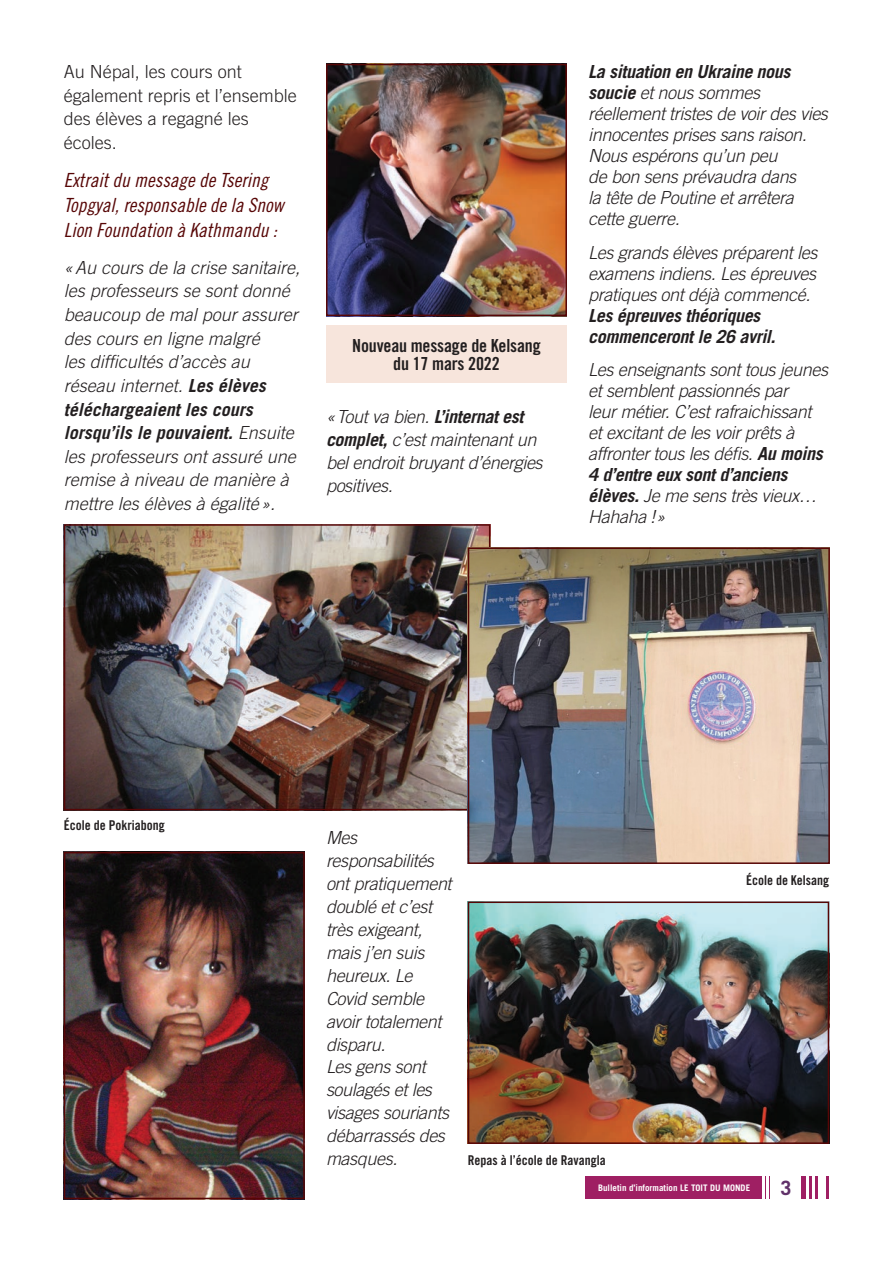
<style>
.page{position:relative;width:893px;height:1263px;background:#fff}
.page>*{position:absolute;margin:0;border:0;box-sizing:border-box;transform-origin:0 0}
.t1{font:700 19.65px "Trade Gothic";color:#603169}
.t2{font:19.5px/25.2px "Trade Gothic Cond Eighteen Obl";color:#570606}
.t3{font:italic 300 18px/21px "Trade Gothic";letter-spacing:-.02em;color:#231f20}
.t4{font:italic 300 18px/23.7px "Trade Gothic";color:#231f20}
.t5{font:300 18px/23.7px "Trade Gothic";color:#231f20}
.t6{font:18px/18px "Trade Gothic Bold Cond Twenty";letter-spacing:-.01em;color:#231f20;text-align:center}
.legende{font:13.5px "Trade Gothic Bold Cond Twenty";color:#231f20}
.t7{font:700 9px "Trade Gothic";color:#fff}
.s1{font-weight:700}
</style>
<div class="page">
<div style="left:585px;top:1176px;width:244px;height:23px;background:#9f1f63"></div>
<div style="left:819px;top:1174px;width:7px;height:27px;background:#fff"></div>
<hr style="left:766px;top:1174px;width:2px;height:27px;background:#fff">
<hr style="left:806px;top:1174px;width:3px;height:27px;background:#fff">
<hr style="left:763px;top:1174px;width:2px;height:27px;background:#fff">
<hr style="left:812px;top:1174px;width:2px;height:27px;background:#fff">
<div style="left:771px;top:1174px;width:30px;height:27px;background:#fff"></div>
<div style="left:326px;top:325px;width:241px;height:58px;background:#f7e5dc"></div>
<img style="left:329px;top:67px;width:235px;height:246px">
<div style="left:326px;top:64px;width:241px;height:252px;border:2px solid #570606"></div>
<img style="left:67px;top:855px;width:235px;height:341px">
<div style="left:64px;top:852px;width:241px;height:347px;border:2px solid #570606"></div>
<img style="left:471px;top:904px;width:355px;height:237px">
<div style="left:468px;top:901px;width:361px;height:243px;border:2px solid #570606"></div>
<img style="left:67px;top:527px;width:420px;height:280px">
<div style="left:64px;top:524px;width:426px;height:286px;border:2px solid #570606"></div>
<img style="left:471px;top:550px;width:356px;height:311px">
<div style="left:468px;top:547px;width:362px;height:317px;border:2px solid #570606"></div>
<p class="t5" style="left:64px;top:59px;width:234px">Au Népal, les cours ont également repris et l’ensemble des élèves a regagné les écoles.</p>
<p class="t2" style="left:64px;top:167px;width:221px">Extrait du message de Tsering<br>Topgyal, responsable de la Snow<br>Lion Foundation à Kathmandu :</p>
<p class="t4" style="left:64px;top:255px;width:238px">«Au cours de la crise sanitaire, les professeurs se sont donné beaucoup de mal pour assurer des cours en ligne malgré<br>les difficultés d’accès au réseau internet. <span class="s1">Les élèves téléchargeaient les cours lorsqu’ils le pouvaient.</span> Ensuite les professeurs ont assuré une remise à niveau de manière à mettre les élèves à égalité».</p>
<p class="t6" style="left:352px;top:336px;width:190px">Nouveau message de Kelsang du 17 mars 2022</p>
<p class="t3" style="left:326px;top:405px;width:218px;line-height:23px">«Tout va bien. <span class="s1">L’internat est complet,</span> c’est maintenant un bel endroit bruyant d’énergies positives.</p>
<p class="t3" style="left:588px;top:61px;width:241px"><span class="s1">La situation en Ukraine nous soucie</span> et nous sommes réellement tristes de voir des vies innocentes prises sans raison.<br>Nous espérons qu’un peu<br>de bon sens prévaudra dans<br>la tête de Poutine et arrêtera cette guerre.</p>
<p class="t3" style="left:588px;top:241px;width:231px">Les grands élèves préparent les examens indiens. Les épreuves pratiques ont déjà commencé.<br><span class="s1">Les épreuves théoriques commenceront le 26 avril.</span></p>
<p class="t3" style="left:588px;top:359px;width:241px">Les enseignants sont tous jeunes et semblent passionnés par<br>leur métier. C’est rafraichissant et excitant de les voir prêts à affronter tous les défis. <span class="s1">Au moins<br>4 d’entre eux sont d’anciens élèves.</span> Je me sens très vieux…<br>Hahaha !»</p>
<p class="legende" style="left:64px;top:817px;width:103px">École de Pokriabong</p>
<p class="t3" style="left:326px;top:826px;width:127px;line-height:23px">Mes responsabilités ont pratiquement doublé et c’est très exigeant, mais j’en suis heureux. Le<br>Covid semble avoir totalement disparu.</p>
<p class="t3" style="left:326px;top:1055px;width:125px;line-height:23px">Les gens sont soulagés et les visages souriants débarrassés des masques.</p>
<p class="legende" style="left:468px;top:1152px;width:139px">Repas à l’école de Ravangla</p>
<p class="legende" style="left:746px;top:872px;width:85px">École de Kelsang</p>
<p class="t7" style="left:598px;top:1182px;width:154px">Bulletin d’information LE TOIT DU MONDE</p>
<p class="t1" style="left:780px;top:1176px;width:12px">3</p>
</div>
